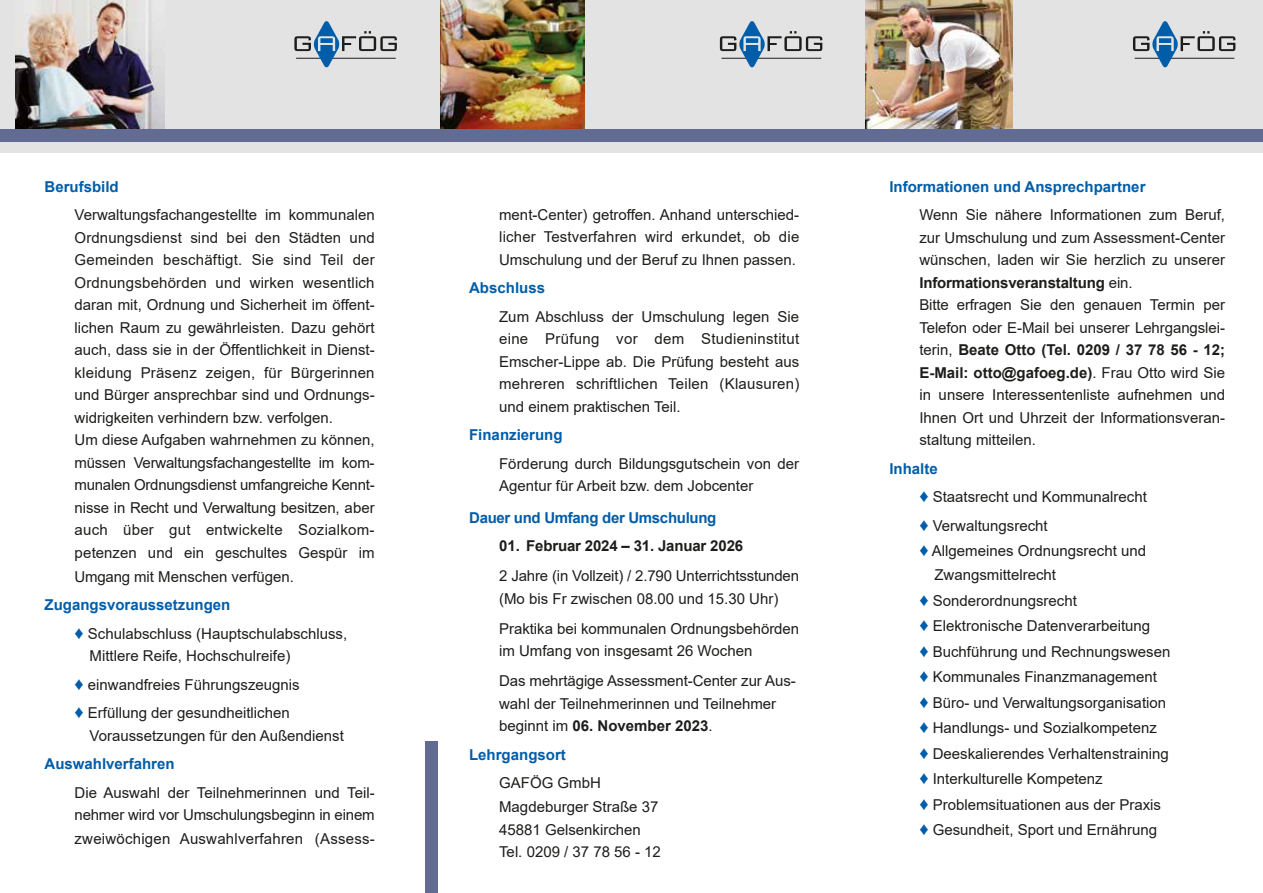
<style>
.page{position:relative;width:1263px;height:893px;background:#fff}
.page>*{position:absolute;margin:0;border:0;box-sizing:border-box;transform-origin:0 0}
.t1{font:15px/22.5px "Arial";color:#1d1d1b}
.t2{font:700 15px "Arial";color:#005da9}
.t3{font:700 15px "Arial";letter-spacing:-.01em;color:#1d1d1b}
.t4{font:700 15px "Arial";letter-spacing:-.02em;color:#005da9}
.s1{font-weight:700;color:#005da9}
.s2{font-size:18px;color:#005da9}
.s3{font-weight:700}
</style>
<div class="page">
<div style="left:0;top:0;width:1263px;height:152px;background:#e3e3e3"></div>
<div style="left:425px;top:741px;width:13px;height:152px;background:#626c92"></div>
<svg style="left:1133px;top:21px;width:102px;height:47px"></svg>
<svg style="left:720px;top:21px;width:102px;height:47px"></svg>
<svg style="left:294px;top:21px;width:103px;height:47px"></svg>
<img style="left:15px;top:0;width:149px;height:129px">
<img style="left:440px;top:0;width:145px;height:129px">
<div style="left:0;top:129px;width:1263px;height:13px;background:#626c92"></div>
<img style="left:866px;top:0;width:146px;height:129px">
<p class="t2" style="left:45px;top:176px;width:76px">Berufsbild</p>
<p class="t1" style="left:75px;top:203px;width:302px">Verwaltungsfachangestellte im kommunalen Ordnungsdienst sind bei den Städten und Gemeinden beschäftigt. Sie sind Teil der Ordnungsbehörden und wirken wesentlich daran mit, Ordnung und Sicherheit im öffent&shy;lichen Raum zu gewährleisten. Dazu gehört auch, dass sie in der Öffentlichkeit in Dienst&shy;kleidung Präsenz zeigen, für Bürgerinnen und Bürger ansprechbar sind und Ordnungs&shy;widrigkeiten verhindern bzw. verfolgen.<br>Um diese Aufgaben wahrnehmen zu können, müssen Verwaltungsfachangestellte im kom&shy;munalen Ordnungsdienst umfangreiche Kennt&shy;nisse in Recht und Verwaltung besitzen, aber auch über gut entwickelte Sozialkom&shy;petenzen und ein geschultes Gespür im</p>
<p class="t1" style="left:75px;top:565px;width:221px">Umgang mit Menschen verfügen.</p>
<p class="t1" style="left:75px;top:590px;width:274px;line-height:28.5px;text-indent:-30px"><span class="s1">Zugangsvoraussetzungen<br></span><span class="s2">♦</span> Schulabschluss (Hauptschulabschluss,</p>
<p class="t1" style="left:75px;top:641px;width:227px;line-height:28.5px;text-indent:15px">Mittlere Reife, Hochschulreife) <span class="s2">♦</span> einwandfreies Führungszeugnis <span class="s2">♦</span> Erfüllung der gesundheitlichen</p>
<p class="t1" style="left:90px;top:724px;width:256px">Voraussetzungen für den Außendienst</p>
<p class="t2" style="left:45px;top:753px;width:132px">Auswahlverfahren</p>
<p class="t1" style="left:75px;top:781px;width:302px">Die Auswahl der Teilnehmerinnen und Teil&shy;nehmer wird vor Umschulungsbeginn in einem</p>
<p class="t1" style="left:75px;top:827px;width:302px">zweiwöchigen Auswahlverfahren (Assess-</p>
<p class="t1" style="left:499px;top:203px;width:302px;text-align:justify">ment-Center) getroffen. Anhand unterschied&shy;licher Testverfahren wird erkundet, ob die Umschulung und der Beruf zu Ihnen passen.</p>
<p class="t2" style="left:469px;top:277px;width:77px">Abschluss</p>
<p class="t1" style="left:499px;top:305px;width:302px;text-align:justify">Zum Abschluss der Umschulung legen Sie eine Prüfung vor dem Studieninstitut Emscher-Lippe ab. Die Prüfung besteht aus mehreren schriftlichen Teilen (Klausuren) und einem praktischen Teil.</p>
<p class="t2" style="left:469px;top:424px;width:95px">Finanzierung</p>
<p class="t1" style="left:499px;top:452px;width:302px">Förderung durch Bildungsgutschein von der<br>Agentur für Arbeit bzw. dem Jobcenter</p>
<p class="t4" style="left:469px;top:507px;width:249px">Dauer und Umfang der Umschulung</p>
<p class="t3" style="left:499px;top:535px;width:246px">01. Februar 2024 – 31. Januar 2026</p>
<p class="t1" style="left:499px;top:565px;width:301px">2 Jahre (in Vollzeit) / 2.790 Unterrichtsstunden (Mo bis Fr zwischen 08.00 und 15.30 Uhr)</p>
<p class="t1" style="left:499px;top:617px;width:302px">Praktika bei kommunalen Ordnungsbehörden im Umfang von insgesamt 26 Wochen</p>
<p class="t1" style="left:499px;top:670px;width:298px">Das mehrtägige Assessment-Center zur Aus&shy;wahl der Teilnehmerinnen und Teilnehmer beginnt im <span class="s3">06. November 2023</span>.</p>
<p class="t2" style="left:469px;top:744px;width:98px">Lehrgangsort</p>
<p class="t1" style="left:499px;top:771px;width:161px;line-height:24px">GAFÖG GmbH<br>Magdeburger Straße 37</p>
<p class="t1" style="left:499px;top:818px;width:163px">45881 Gelsenkirchen<br>Tel. 0209 / 37 78 56 - 12</p>
<p class="t2" style="left:889px;top:176px;width:258px">Informationen und Ansprechpartner</p>
<p class="t1" style="left:919px;top:203px;width:307px">Wenn Sie nähere Informationen zum Beruf, zur Umschulung und zum Assessment-Center wünschen, laden wir Sie herzlich zu unserer <span class="s3">Informationsveranstaltung</span> ein.<br>Bitte erfragen Sie den genauen Termin per Telefon oder E-Mail bei unserer Lehrgangslei&shy;terin, <span class="s3">Beate Otto (Tel. 0209 / 37 78 56 - 12; E-Mail: otto@gafoeg.de)</span>. Frau Otto wird Sie in unsere Interessentenliste aufnehmen und Ihnen Ort und Uhrzeit der Informationsveran&shy;staltung mitteilen.</p>
<p class="t1" style="left:919px;top:454px;width:229px;line-height:28.5px;text-indent:-30px"><span class="s1">Inhalte<br></span><span class="s2">♦</span> Staatsrecht und Kommunalrecht <span class="s2">♦</span> Verwaltungsrecht</p>
<p class="t1" style="left:934px;top:539px;width:213px;line-height:24px;text-indent:-15px"><span class="s2">♦</span> Allgemeines Ordnungsrecht und<br>Zwangsmittelrecht</p>
<p class="t1" style="left:919px;top:587px;width:252px;line-height:25.5px"><span class="s2">♦</span> Sonderordnungsrecht<br><span class="s2">♦</span> Elektronische Datenverarbeitung<br><span class="s2">♦</span> Buchführung und Rechnungswesen <span class="s2">♦</span> Kommunales Finanzmanagement<br><span class="s2">♦</span> Büro- und Verwaltungsorganisation <span class="s2">♦</span> Handlungs- und Sozialkompetenz<br><span class="s2">♦</span> Deeskalierendes Verhaltenstraining <span class="s2">♦</span> Interkulturelle Kompetenz<br><span class="s2">♦</span> Problemsituationen aus der Praxis <span class="s2">♦</span> Gesundheit, Sport und Ernährung</p>
</div>
